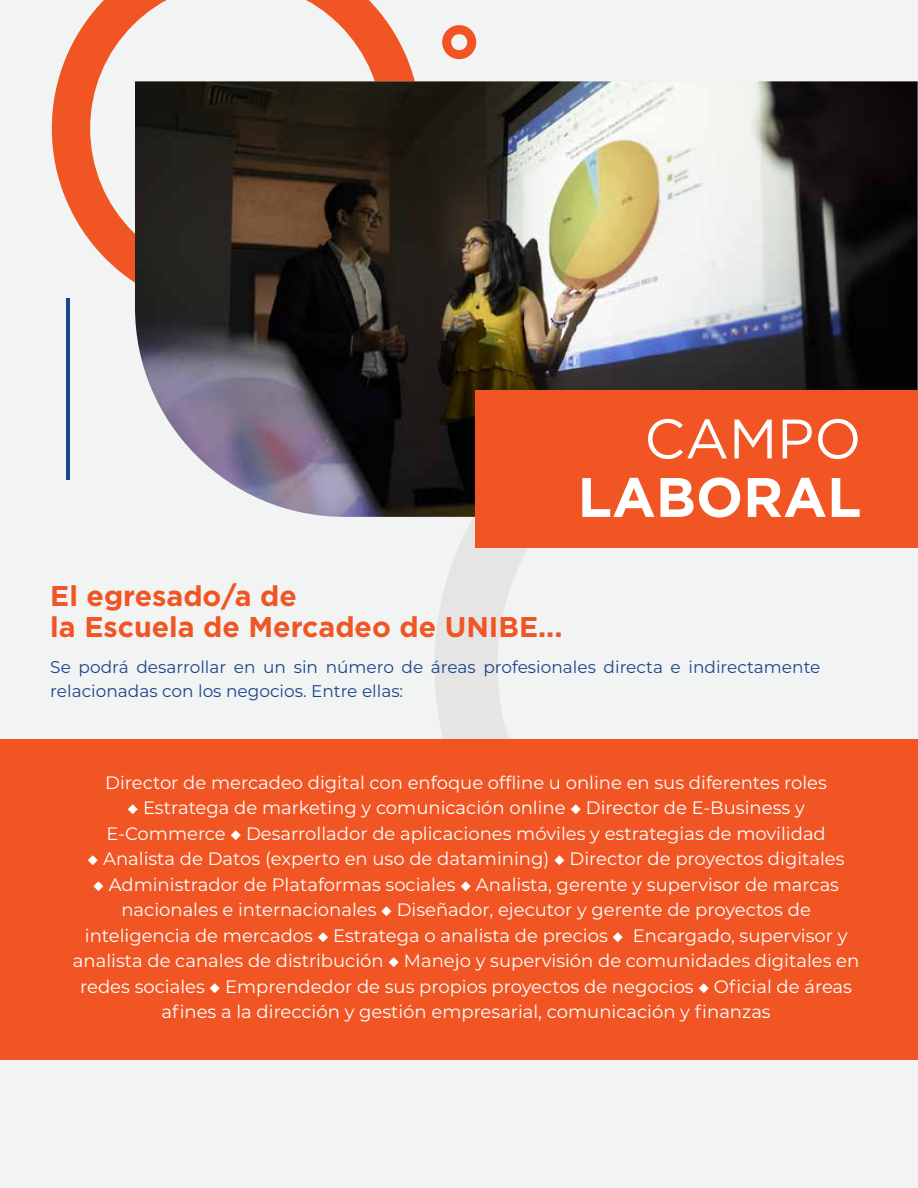
<style>
.page{position:relative;width:918px;height:1188px;background:#f2f3f3}
.page>*{position:absolute;margin:0;border:0;box-sizing:border-box;transform-origin:0 0}
.t1{font:700 55.5px "Gotham";color:#fff}
.t2{font:55.5px "Gotham";color:#fff}
.t3{font:700 28.5px/30.9px "Gotham";color:#f05523}
.t4{font:18px/25.5px "Montserrat";color:#fff;text-align:center}
.t5{font:16.95px/24px "Montserrat";color:#19468d}
</style>
<div class="page">
<svg style="left:434px;top:517px;width:484px;height:223px"></svg>
<svg style="left:52px;top:0;width:363px;height:313px"></svg>
<hr style="left:67px;top:298px;width:3px;height:182px;background:#19468d">
<img style="left:135px;top:81px;width:783px;height:436px">
<div style="left:475px;top:391px;width:443px;height:157px;background:#f05523"></div>
<div style="left:442px;top:25px;width:34px;height:34px;border:9px solid #f05523;border-radius:50%"></div>
<div style="left:0;top:740px;width:918px;height:320px;background:#f05523"></div>
<h1 class="t2" style="left:644px;top:408px;width:219px">CAMPO</h1>
<h1 class="t1" style="left:578px;top:465px;width:285px">LABORAL</h1>
<h2 class="t3" style="left:50px;top:580px;width:514px">El egresado/a de<br>la Escuela de Mercadeo de UNIBE...</h2>
<p class="t5" style="left:50px;top:654px;width:772px">Se podrá desarrollar en un sin número de áreas profesionales directa e indirectamente relacionadas con los negocios. Entre ellas:</p>
<p class="t4" style="left:105px;top:769px;width:723px">Director de mercadeo digital con enfoque offline u online en sus diferentes roles</p>
<p class="t4" style="left:106px;top:795px;width:721px">◆ Estratega de marketing y comunicación online ◆ Director de E-Business y<br>E-Commerce ◆ Desarrollador de aplicaciones móviles y estrategias de movilidad</p>
<p class="t4" style="left:88px;top:846px;width:759px">◆ Analista de Datos (experto en uso de datamining) ◆ Director de proyectos digitales</p>
<p class="t4" style="left:73px;top:871px;width:788px">◆ Administrador de Plataformas sociales ◆ Analista, gerente y supervisor de marcas nacionales e internacionales ◆ Diseñador, ejecutor y gerente de proyectos de inteligencia de mercados ◆ Estratega o analista de precios ◆ Encargado, supervisor y analista de canales de distribución ◆ Manejo y supervisión de comunidades digitales en redes sociales ◆ Emprendedor de sus propios proyectos de negocios ◆ Oficial de áreas afines a la dirección y gestión empresarial, comunicación y finanzas</p>
</div>
